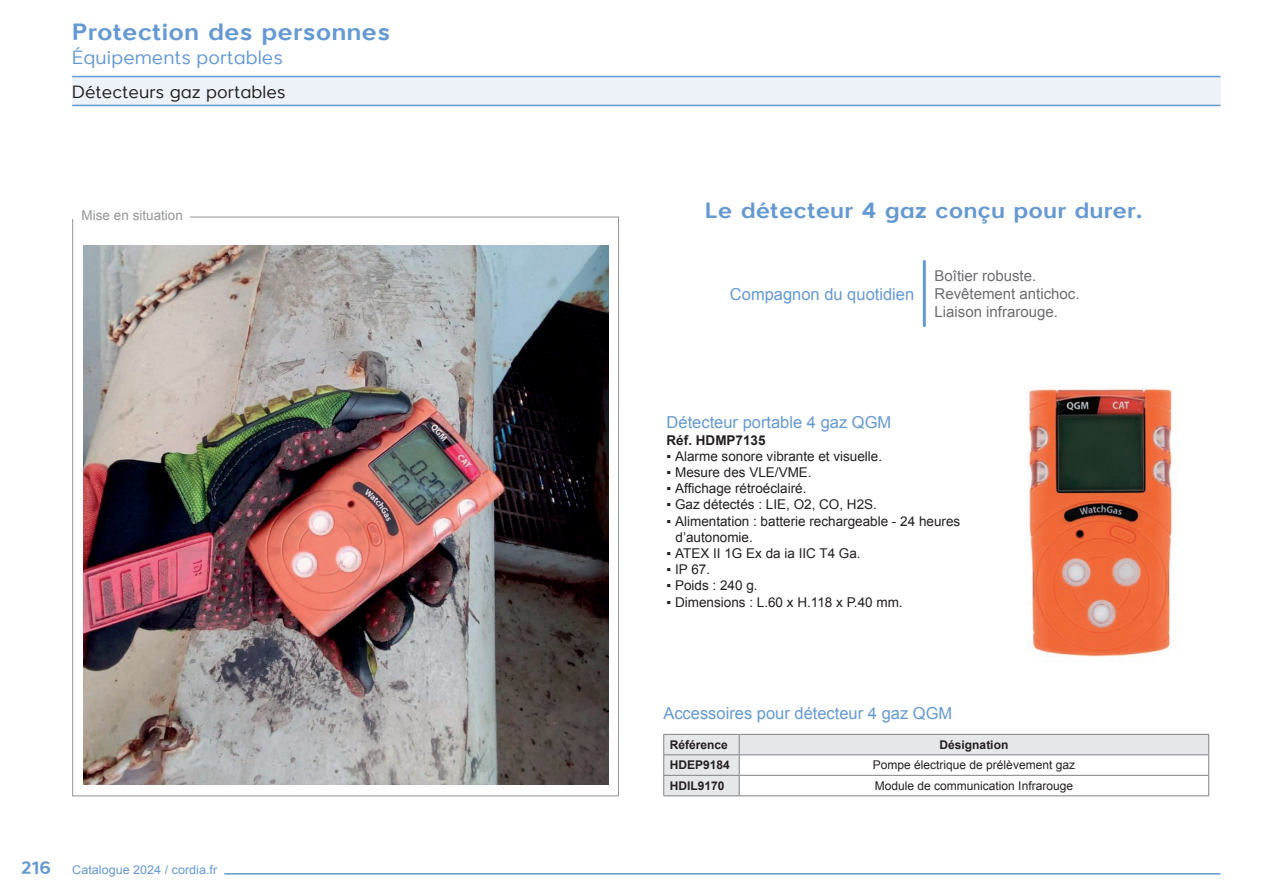
<style>
.page{position:relative;width:1263px;height:893px;background:#fff}
.page>*{position:absolute;margin:0;border:0;box-sizing:border-box;transform-origin:0 0}
.t1{font:700 24px "Larke Neue";color:#6599d1}
.t2{font:700 22.5px "Larke Neue";color:#6599d1}
.t3{font:19.5px "Larke Neue";color:#6599d1}
.t4{font:18px "Larke Neue";color:#231f20}
.t5{font:16.5px "Arial";color:#6599d1}
.t6{font:15px/18px "Arial";color:#6c6d70}
.t7{font:13.5px/16.2px "Arial";color:#231f20}
.t8{font:13.5px "Arial";color:#939598}
.t9{font:700 13.5px "Arial";color:#231f20}
.t10{font:12px "Arial";color:#231f20}
.t11{font:700 12px "Arial";color:#231f20}
.t12{font:12px "Arial";color:#6599d1;scale:1.05 1}
.s1{font-family:"Larke Neue";font-weight:700;font-size:18px}
</style>
<div class="page">
<hr style="left:224px;top:873px;width:996px;height:2px;background:#6599d1">
<div style="left:72px;top:77px;width:1148px;height:28px;background:#edf2f9"></div>
<hr style="left:72px;top:76px;width:1148px;height:1px;background:#6599d1">
<hr style="left:72px;top:105px;width:1148px;height:1px;background:#6599d1">
<svg style="left:663px;top:734px;width:546px;height:61px"></svg>
<hr style="left:663px;top:795px;width:76px;height:1px;background:#808285">
<hr style="left:739px;top:795px;width:470px;height:1px;background:#808285">
<img style="left:1027px;top:386px;width:148px;height:271px">
<img style="left:72px;top:216px;width:547px;height:581px">
<hr style="left:923px;top:261px;width:3px;height:65px;background:#6599d1">
<h1 class="t1" style="left:72px;top:17px;width:319px">Protection des personnes</h1>
<h3 class="t3" style="left:72px;top:45px;width:212px">Équipements portables</h3>
<h3 class="t4" style="left:72px;top:80px;width:215px">Détecteurs gaz portables</h3>
<p class="t8" style="left:82px;top:207px;width:103px">Mise en situation</p>
<h2 class="t2" style="left:705px;top:196px;width:438px">Le détecteur 4 gaz conçu pour durer.</h2>
<p class="t5" style="left:730px;top:283px;width:186px">Compagnon du quotidien</p>
<p class="t6" style="left:934px;top:267px;width:146px">Boîtier robuste.<br>Revêtement antichoc.<br>Liaison infrarouge.</p>
<p class="t5" style="left:666px;top:412px;width:226px">Détecteur portable 4 gaz QGM</p>
<p class="t9" style="left:666px;top:431px;width:101px">Réf. HDMP7135</p>
<p class="t7" style="left:666px;top:448px;width:217px">▪ Alarme sonore vibrante et visuelle.</p>
<p class="t7" style="left:666px;top:464px;width:147px">▪ Mesure des VLE/VME.</p>
<p class="t7" style="left:666px;top:480px;width:141px">▪ Affichage rétroéclairé.</p>
<p class="t7" style="left:666px;top:497px;width:212px">▪ Gaz détectés : LIE, O2, CO, H2S.</p>
<p class="t7" style="left:675px;top:513px;width:286px;text-indent:-9px">▪ Alimentation : batterie rechargeable - 24 heures d’autonomie.</p>
<p class="t7" style="left:666px;top:545px;width:196px">▪ ATEX II 1G Ex da ia IIC T4 Ga.</p>
<p class="t7" style="left:666px;top:561px;width:45px">▪ IP 67.</p>
<p class="t7" style="left:666px;top:578px;width:93px">▪ Poids : 240 g.</p>
<p class="t7" style="left:666px;top:594px;width:238px">▪ Dimensions : L.60 x H.118 x P.40 mm.</p>
<p class="t12" style="left:21px;top:862px;width:188px"><span class="s1">216</span> Catalogue 2024 / cordia.fr</p>
<p class="t5" style="left:663px;top:702px;width:290px">Accessoires pour détecteur 4 gaz QGM</p>
<p class="t11" style="left:670px;top:737px;width:60px">Référence</p>
<p class="t11" style="left:940px;top:737px;width:70px">Désignation</p>
<p class="t11" style="left:670px;top:757px;width:62px">HDEP9184</p>
<p class="t10" style="left:873px;top:757px;width:204px">Pompe électrique de prélèvement gaz</p>
<p class="t11" style="left:670px;top:778px;width:56px">HDIL9170</p>
<p class="t10" style="left:875px;top:778px;width:200px">Module de communication Infrarouge</p>
</div>
